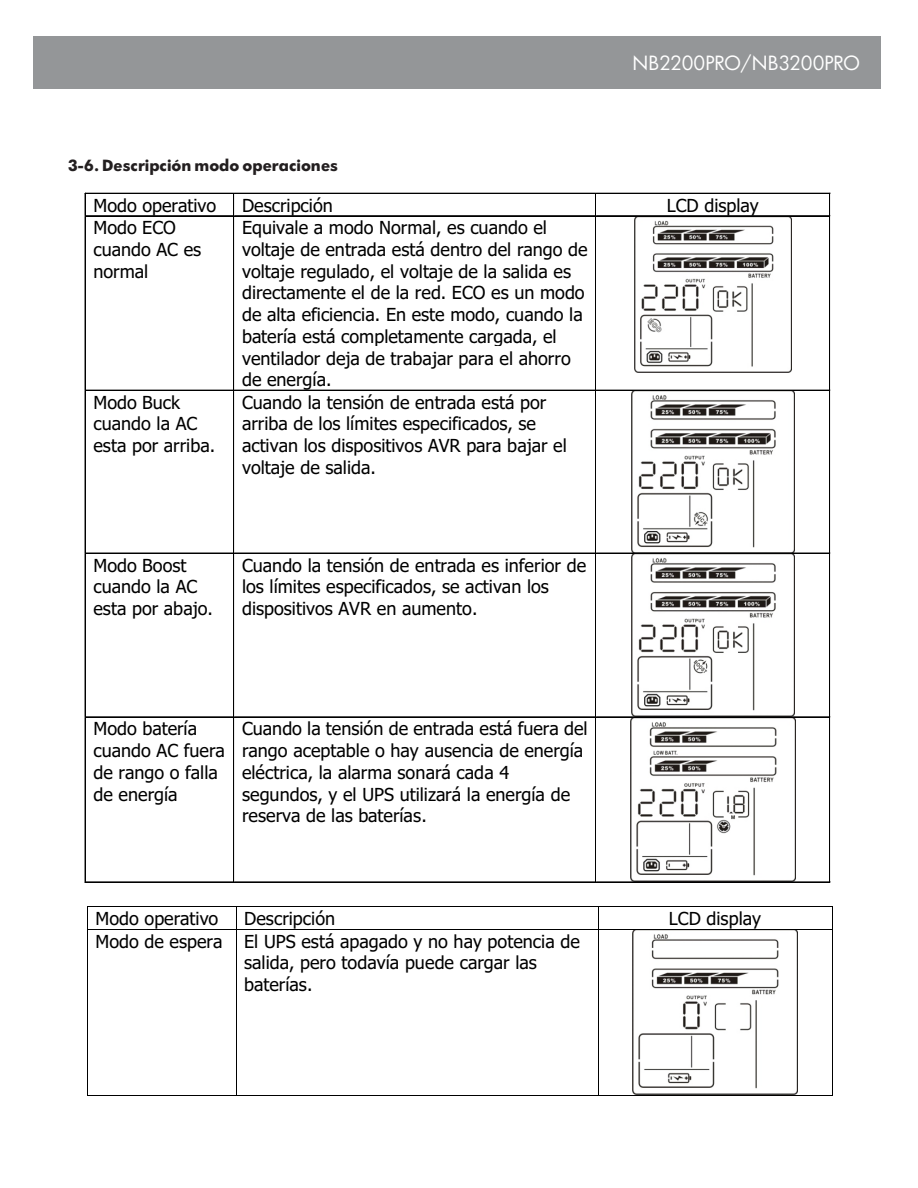
<style>
.page{position:relative;width:918px;height:1188px;background:#fff}
.page>*{position:absolute;margin:0;border:0;box-sizing:border-box;transform-origin:0 0}
.t1{font:19.05px "Futura";color:#fff}
.t2{font:18px/21.8px "Tahoma";color:#000}
.t3{font:700 15px "Futura";color:#231f20}
</style>
<div class="page">
<hr style="left:86px;top:193px;width:148px;height:1px;background:#000">
<hr style="left:234px;top:193px;width:361px;height:1px;background:#000">
<hr style="left:596px;top:193px;width:234px;height:1px;background:#000">
<img style="left:635px;top:217px;width:156px;height:156px">
<svg style="left:85px;top:193px;width:1px;height:23px"></svg>
<hr style="left:86px;top:216px;width:148px;height:1px;background:#000">
<hr style="left:86px;top:215px;width:148px;height:1px;background:#000">
<svg style="left:233px;top:194px;width:2px;height:21px"></svg>
<hr style="left:234px;top:216px;width:361px;height:1px;background:#000">
<hr style="left:234px;top:215px;width:361px;height:1px;background:#000">
<svg style="left:595px;top:193px;width:1px;height:23px"></svg>
<hr style="left:596px;top:216px;width:234px;height:1px;background:#000">
<hr style="left:596px;top:215px;width:234px;height:1px;background:#000">
<svg style="left:829px;top:193px;width:2px;height:23px"></svg>
<hr style="left:85px;top:216px;width:1px;height:174px;background:#000">
<hr style="left:234px;top:216px;width:1px;height:174px;background:#000">
<hr style="left:233px;top:216px;width:1px;height:174px;background:#000">
<hr style="left:595px;top:216px;width:1px;height:174px;background:#000">
<hr style="left:830px;top:216px;width:1px;height:174px;background:#000">
<hr style="left:829px;top:216px;width:1px;height:174px;background:#000">
<img style="left:631px;top:391px;width:164px;height:491px">
<hr style="left:86px;top:390px;width:148px;height:1px;background:#000">
<hr style="left:234px;top:390px;width:361px;height:1px;background:#000">
<hr style="left:596px;top:390px;width:234px;height:1px;background:#000">
<hr style="left:85px;top:391px;width:1px;height:162px;background:#000">
<hr style="left:234px;top:391px;width:1px;height:162px;background:#000">
<hr style="left:233px;top:391px;width:1px;height:162px;background:#000">
<hr style="left:595px;top:391px;width:1px;height:162px;background:#000">
<hr style="left:830px;top:391px;width:1px;height:162px;background:#000">
<hr style="left:829px;top:391px;width:1px;height:162px;background:#000">
<hr style="left:86px;top:553px;width:148px;height:1px;background:#000">
<hr style="left:234px;top:553px;width:361px;height:1px;background:#000">
<hr style="left:596px;top:553px;width:234px;height:1px;background:#000">
<hr style="left:85px;top:554px;width:1px;height:163px;background:#000">
<hr style="left:234px;top:554px;width:1px;height:163px;background:#000">
<hr style="left:233px;top:554px;width:1px;height:163px;background:#000">
<hr style="left:595px;top:554px;width:1px;height:163px;background:#000">
<hr style="left:830px;top:554px;width:1px;height:163px;background:#000">
<hr style="left:829px;top:554px;width:1px;height:163px;background:#000">
<hr style="left:86px;top:717px;width:148px;height:1px;background:#000">
<hr style="left:234px;top:717px;width:361px;height:1px;background:#000">
<hr style="left:596px;top:717px;width:234px;height:1px;background:#000">
<hr style="left:85px;top:718px;width:1px;height:164px;background:#000">
<hr style="left:86px;top:882px;width:148px;height:1px;background:#000">
<hr style="left:234px;top:718px;width:1px;height:164px;background:#000">
<hr style="left:233px;top:718px;width:1px;height:164px;background:#000">
<hr style="left:234px;top:882px;width:361px;height:1px;background:#000">
<hr style="left:595px;top:718px;width:1px;height:164px;background:#000">
<hr style="left:596px;top:882px;width:234px;height:1px;background:#000">
<hr style="left:830px;top:718px;width:1px;height:164px;background:#000">
<hr style="left:829px;top:718px;width:1px;height:164px;background:#000">
<hr style="left:88px;top:907px;width:148px;height:1px;background:#000">
<hr style="left:236px;top:907px;width:362px;height:1px;background:#000">
<hr style="left:598px;top:907px;width:234px;height:1px;background:#000">
<img style="left:632px;top:930px;width:166px;height:165px">
<svg style="left:87px;top:907px;width:1px;height:23px"></svg>
<hr style="left:88px;top:929px;width:148px;height:1px;background:#000">
<svg style="left:236px;top:908px;width:1px;height:21px"></svg>
<hr style="left:236px;top:929px;width:362px;height:1px;background:#000">
<svg style="left:598px;top:908px;width:1px;height:21px"></svg>
<hr style="left:598px;top:929px;width:234px;height:1px;background:#000">
<svg style="left:832px;top:907px;width:1px;height:23px"></svg>
<hr style="left:87px;top:930px;width:1px;height:165px;background:#000">
<hr style="left:88px;top:1095px;width:148px;height:1px;background:#000">
<hr style="left:236px;top:930px;width:1px;height:165px;background:#000">
<hr style="left:236px;top:1095px;width:362px;height:1px;background:#000">
<hr style="left:598px;top:930px;width:1px;height:165px;background:#000">
<hr style="left:598px;top:1095px;width:234px;height:1px;background:#000">
<hr style="left:832px;top:930px;width:1px;height:165px;background:#000">
<div style="left:34px;top:36px;width:847px;height:53px;background:#949698"></div>
<p class="t1" style="left:633px;top:56px;width:229px">NB2200PRO/NB3200PRO</p>
<p class="t3" style="left:68px;top:160px;width:272px">3-6. Descripción modo operaciones</p>
<p class="t2" style="left:94px;top:196px;width:124px">Modo operativo</p>
<p class="t2" style="left:242px;top:196px;width:92px">Descripción</p>
<p class="t2" style="left:667px;top:196px;width:94px">LCD display</p>
<p class="t2" style="left:94px;top:218px;width:109px">Modo ECO cuando AC es normal</p>
<p class="t2" style="left:242px;top:218px;width:347px">Equivale a modo Normal, es cuando el voltaje de entrada está dentro del rango de voltaje regulado, el voltaje de la salida es directamente el de la red. ECO es un modo de alta eficiencia. En este modo, cuando la batería está completamente cargada, el ventilador deja de trabajar para el ahorro de energía.</p>
<p class="t2" style="left:94px;top:393px;width:123px">Modo Buck cuando la AC esta por arriba.</p>
<p class="t2" style="left:242px;top:393px;width:326px">Cuando la tensión de entrada está por arriba de los límites especificados, se activan los dispositivos AVR para bajar el voltaje de salida.</p>
<p class="t2" style="left:94px;top:556px;width:121px">Modo Boost cuando la AC esta por abajo.</p>
<p class="t2" style="left:242px;top:556px;width:346px">Cuando la tensión de entrada es inferior de los límites especificados, se activan los dispositivos AVR en aumento.</p>
<p class="t2" style="left:94px;top:719px;width:133px">Modo batería cuando AC fuera de rango o falla de energía</p>
<p class="t2" style="left:242px;top:719px;width:347px">Cuando la tensión de entrada está fuera del rango aceptable o hay ausencia de energía eléctrica, la alarma sonará cada 4 segundos, y el UPS utilizará la energía de reserva de las baterías.</p>
<p class="t2" style="left:96px;top:909px;width:124px">Modo operativo</p>
<p class="t2" style="left:244px;top:909px;width:92px">Descripción</p>
<p class="t2" style="left:669px;top:909px;width:94px">LCD display</p>
<p class="t2" style="left:244px;top:932px;width:337px;text-indent:-149px">Modo de espera El UPS está apagado y no hay potencia de salida, pero todavía puede cargar las baterías.</p>
</div>
